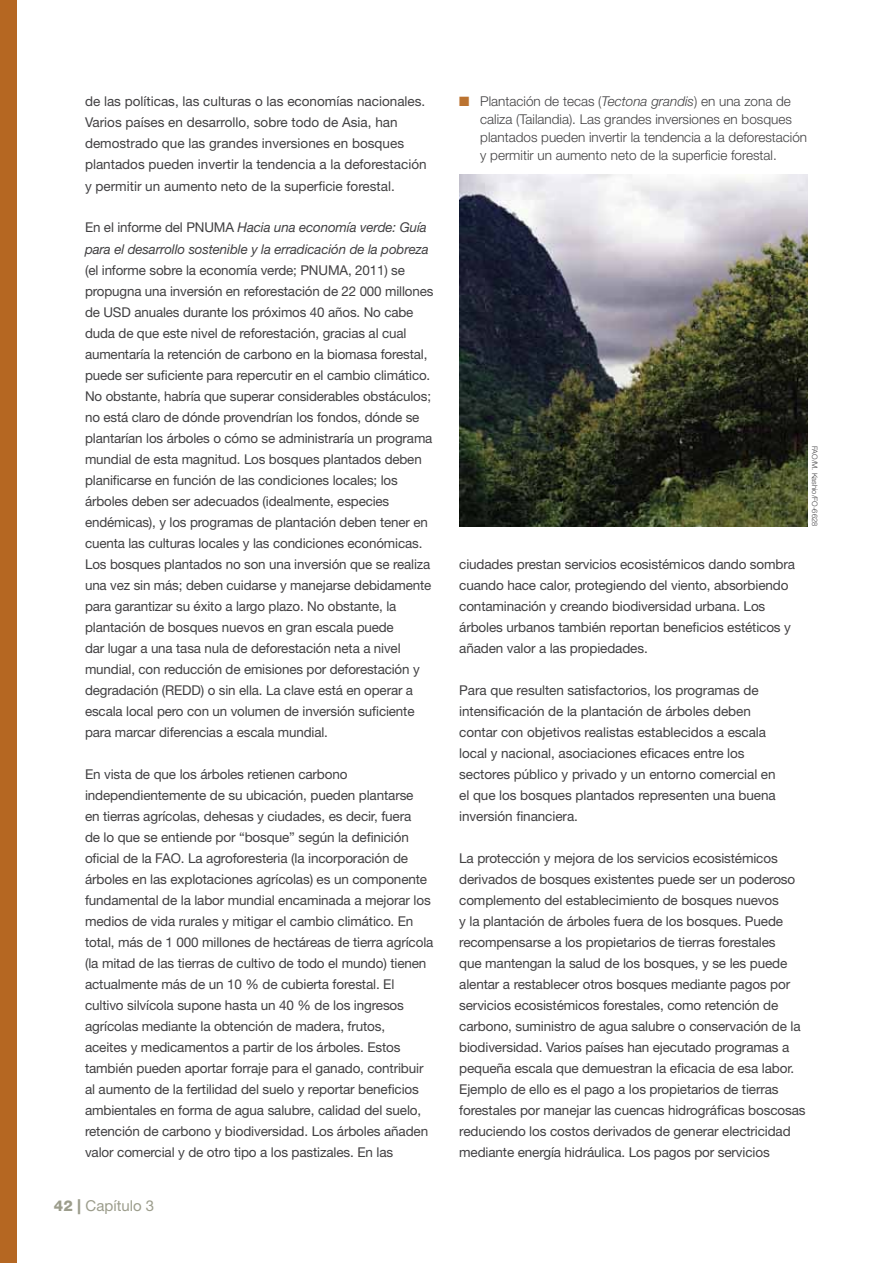
<style>
.page{position:relative;width:893px;height:1263px;background:#fff}
.page>*{position:absolute;margin:0;border:0;box-sizing:border-box;transform-origin:0 0}
.t1{font:15px "Helvetica Neue LT Std";color:#9c9d8c}
.t2{font:13.5px/21px "Helvetica Neue LT Std";letter-spacing:-.01em;color:#414042}
.t3{font:300 13.5px/18px "Helvetica Neue LT Std";color:#414042}
.t4{font:italic 13.5px/21px "Helvetica Neue LT Std";letter-spacing:-.01em;color:#414042}
.t5{font:300 7.5px "Helvetica Neue LT Std";color:#414042}
.s1{font-style:normal}
.s2{font-weight:800}
.s3{color:#bb7330}
.s4{font-style:italic}
</style>
<div class="page">
<img style="left:459px;top:175px;width:349px;height:352px">
<div style="left:0;top:0;width:17px;height:1263px;background:#b56722"></div>
<p class="t2" style="left:85px;top:91px;width:343px">de las políticas, las culturas o las economías nacionales.<br>Varios países en desarrollo, sobre todo de Asia, han demostrado que las grandes inversiones en bosques plantados pueden invertir la tendencia a la deforestación y permitir un aumento neto de la superficie forestal.</p>
<p class="t4" style="left:85px;top:217px;width:345px"><span class="s1">En el informe del PNUMA</span> Hacia una economía verde: Guía para el desarrollo sostenible y la erradicación de la pobreza</p>
<p class="t2" style="left:85px;top:259px;width:350px">(el informe sobre la economía verde; PNUMA, 2011) se propugna una inversión en reforestación de 22 000 millones de USD anuales durante los próximos 40 años. No cabe duda de que este nivel de reforestación, gracias al cual aumentaría la retención de carbono en la biomasa forestal, puede ser suficiente para repercutir en el cambio climático.<br>No obstante, habría que superar considerables obstáculos; no está claro de dónde provendrían los fondos, dónde se plantarían los árboles o cómo se administraría un programa mundial de esta magnitud. Los bosques plantados deben planificarse en función de las condiciones locales; los árboles deben ser adecuados (idealmente, especies endémicas), y los programas de plantación deben tener en cuenta las culturas locales y las condiciones económicas.<br>Los bosques plantados no son una inversión que se realiza una vez sin más; deben cuidarse y manejarse debidamente para garantizar su éxito a largo plazo. No obstante, la plantación de bosques nuevos en gran escala puede<br>dar lugar a una tasa nula de deforestación neta a nivel mundial, con reducción de emisiones por deforestación y degradación (REDD) o sin ella. La clave está en operar a escala local pero con un volumen de inversión suficiente para marcar diferencias a escala mundial.</p>
<p class="t2" style="left:85px;top:763px;width:350px">En vista de que los árboles retienen carbono independientemente de su ubicación, pueden plantarse<br>en tierras agrícolas, dehesas y ciudades, es decir, fuera<br>de lo que se entiende por “bosque” según la definición oficial de la FAO. La agroforesteria (la incorporación de árboles en las explotaciones agrícolas) es un componente fundamental de la labor mundial encaminada a mejorar los medios de vida rurales y mitigar el cambio climático. En total, más de 1 000 millones de hectáreas de tierra agrícola (la mitad de las tierras de cultivo de todo el mundo) tienen actualmente más de un 10 % de cubierta forestal. El cultivo silvícola supone hasta un 40 % de los ingresos agrícolas mediante la obtención de madera, frutos,<br>aceites y medicamentos a partir de los árboles. Estos también pueden aportar forraje para el ganado, contribuir al aumento de la fertilidad del suelo y reportar beneficios ambientales en forma de agua salubre, calidad del suelo, retención de carbono y biodiversidad. Los árboles añaden valor comercial y de otro tipo a los pastizales. En las</p>
<p class="t1" style="left:54px;top:1197px;width:102px"><span class="s2">42 |</span> Capítulo 3</p>
<p class="t3" style="left:480px;top:92px;width:328px;text-indent:-21px"><span class="s3">■</span> Plantación de tecas (<span class="s4">Tectona grandis</span>) en una zona de caliza (Tailandia). Las grandes inversiones en bosques plantados pueden invertir la tendencia a la deforestación y permitir un aumento neto de la superficie forestal.</p>
<p class="t5" style="left:819px;top:446px;width:82px;rotate:90deg">FAO/M. Kashio/FO-6628</p>
<p class="t2" style="left:459px;top:553px;width:337px">ciudades prestan servicios ecosistémicos dando sombra cuando hace calor, protegiendo del viento, absorbiendo contaminación y creando biodiversidad urbana. Los árboles urbanos también reportan beneficios estéticos y añaden valor a las propiedades.</p>
<p class="t2" style="left:459px;top:679px;width:318px">Para que resulten satisfactorios, los programas de intensificación de la plantación de árboles deben contar con objetivos realistas establecidos a escala local y nacional, asociaciones eficaces entre los sectores público y privado y un entorno comercial en el que los bosques plantados representen una buena inversión financiera.</p>
<p class="t2" style="left:459px;top:847px;width:348px">La protección y mejora de los servicios ecosistémicos derivados de bosques existentes puede ser un poderoso complemento del establecimiento de bosques nuevos<br>y la plantación de árboles fuera de los bosques. Puede recompensarse a los propietarios de tierras forestales<br>que mantengan la salud de los bosques, y se les puede alentar a restablecer otros bosques mediante pagos por servicios ecosistémicos forestales, como retención de carbono, suministro de agua salubre o conservación de la biodiversidad. Varios países han ejecutado programas a pequeña escala que demuestran la eficacia de esa labor.<br>Ejemplo de ello es el pago a los propietarios de tierras forestales por manejar las cuencas hidrográficas boscosas reduciendo los costos derivados de generar electricidad mediante energía hidráulica. Los pagos por servicios</p>
</div>
